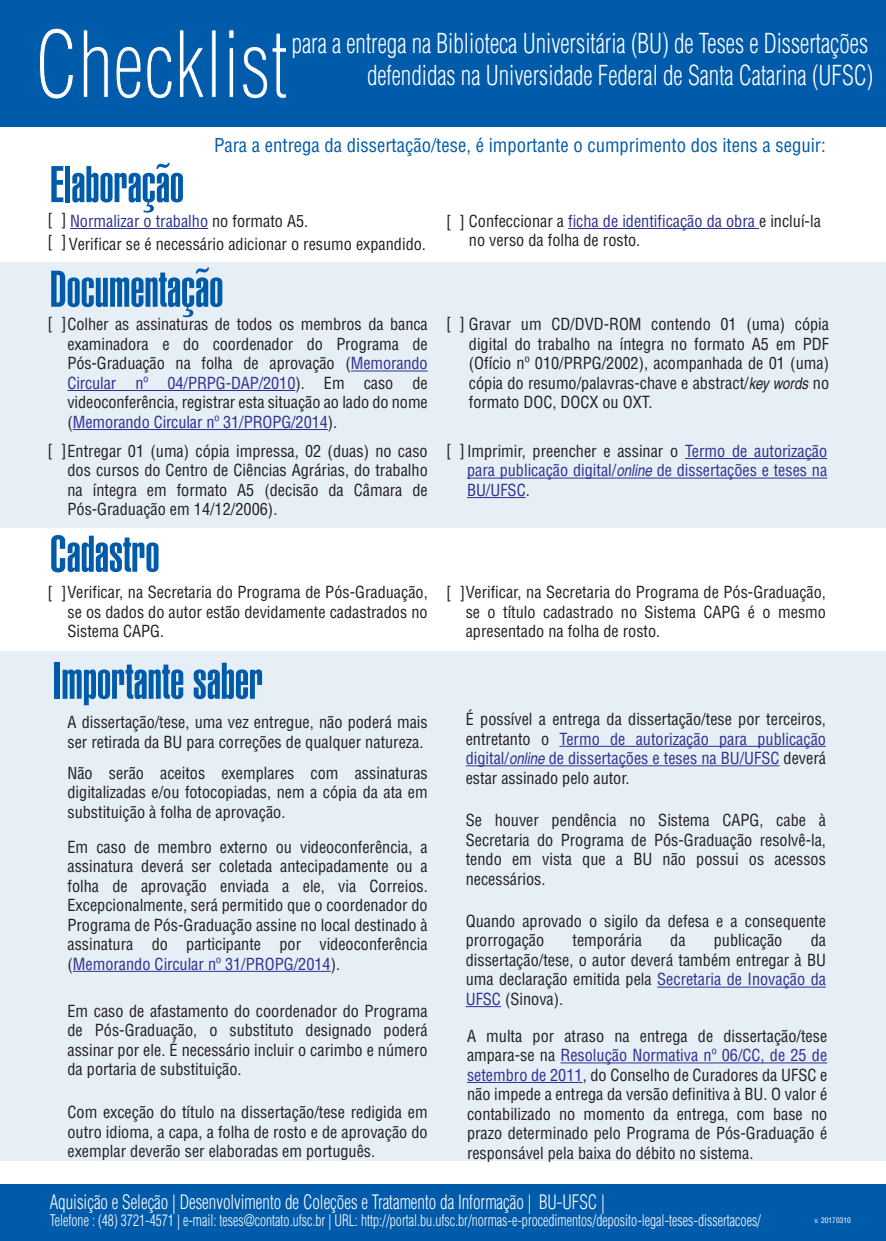
<style>
.page{position:relative;width:886px;height:1241px;background:#fff}
.page>*{position:absolute;margin:0;border:0;box-sizing:border-box;transform-origin:0 0}
.t1{font:300 condensed 90px "Helvetica";color:#fff;scale:.87 1}
.t2{font:900 extra-condensed 50.62px "Helvetica";color:#015bab}
.t3{font:300 condensed 26.88px/32.2px "Helvetica";color:#fff;text-align:right;scale:.87 1}
.t4{font:300 condensed 19.38px "Helvetica";color:#fff;scale:.87 1}
.t5{font:condensed 18.69px "Helvetica";color:#015bab}
.t6{font:condensed 16.25px/19.5px "Helvetica";color:#231f20;text-align:justify}
.t7{font:condensed 16.25px/19.5px "Helvetica";color:#2e3092;text-align:justify}
.t8{font:300 condensed 15.62px "Helvetica";color:#fff;scale:.87 1}
.t9{font:condensed 7.5px "Helvetica";color:#fff}
.s1{color:#231f20}
.s2{color:#2e3092}
.s3{font-style:italic}
.s4{font-style:italic;color:#2e3092}
</style>
<div class="page">
<div style="left:0;top:0;width:886px;height:127px;background:#015bab"></div>
<div style="left:0;top:262px;width:886px;height:265px;background:#e6eef6"></div>
<div style="left:0;top:1184px;width:886px;height:56px;background:#015bab"></div>
<hr style="left:351px;top:370px;width:77px;height:1px;background:#2e3092">
<hr style="left:67px;top:390px;width:228px;height:1px;background:#2e3092">
<hr style="left:73px;top:429px;width:255px;height:1px;background:#2e3092">
<hr style="left:685px;top:458px;width:142px;height:1px;background:#2e3092">
<hr style="left:467px;top:477px;width:149px;height:1px;background:#2e3092">
<hr style="left:616px;top:477px;width:36px;height:1px;background:#2e3092">
<hr style="left:652px;top:477px;width:175px;height:1px;background:#2e3092">
<hr style="left:467px;top:497px;width:59px;height:1px;background:#2e3092">
<div style="left:0;top:651px;width:886px;height:509px;background:#e6eef6"></div>
<hr style="left:73px;top:970px;width:258px;height:1px;background:#2e3092">
<hr style="left:70px;top:228px;width:138px;height:1px;background:#2e3092">
<hr style="left:568px;top:228px;width:191px;height:1px;background:#2e3092">
<hr style="left:559px;top:745px;width:267px;height:1px;background:#2e3092">
<hr style="left:466px;top:765px;width:43px;height:1px;background:#2e3092">
<hr style="left:509px;top:765px;width:36px;height:1px;background:#2e3092">
<hr style="left:545px;top:765px;width:234px;height:1px;background:#2e3092">
<hr style="left:657px;top:986px;width:169px;height:1px;background:#2e3092">
<hr style="left:466px;top:1006px;width:35px;height:1px;background:#2e3092">
<hr style="left:560px;top:1062px;width:267px;height:1px;background:#2e3092">
<hr style="left:467px;top:1081px;width:116px;height:1px;background:#2e3092">
<h1 class="t1" style="left:35px;top:9px;width:293px">Checklist</h1>
<h3 class="t3" style="left:292px;top:27px;width:670px">para a entrega na Biblioteca Universitária (BU) de Teses e Dissertações defendidas na Universidade Federal de Santa Catarina (UFSC)</h3>
<p class="t5" style="left:214px;top:134px;width:613px">Para a entrega da dissertação/tese, é importante o cumprimento dos itens a seguir:</p>
<h2 class="t2" style="left:50px;top:155px;width:136px">Elaboração</h2>
<p class="t7" style="left:48px;top:211px;width:262px"><span class="s1">[ ]</span> Normalizar o trabalho <span class="s1">no formato A5.</span></p>
<p class="t7" style="left:446px;top:211px;width:376px"><span class="s1">[ ] Confeccionar a</span> ficha de identificação da obra <span class="s1">e incluí-la</span></p>
<p class="t6" style="left:48px;top:235px;width:380px">[ ] Verificar se é necessário adicionar o resumo expandido.</p>
<p class="t6" style="left:469px;top:230px;width:173px">no verso da folha de rosto.</p>
<h2 class="t2" style="left:50px;top:260px;width:175px">Documentação</h2>
<p class="t6" style="left:67px;top:314px;width:362px;text-indent:-20px">[ ]Colher as assinaturas de todos os membros da banca examinadora e do coordenador do Programa de Pós-Graduação na folha de aprovação (<span class="s2">Memorando Circular nº 04/PRPG-DAP/2010</span>). Em caso de videoconferência, registrar esta situação ao lado do nome (<span class="s2">Memorando Circular nº 31/PROPG/2014</span>).</p>
<p class="t6" style="left:67px;top:441px;width:362px;text-indent:-20px">[ ]Entregar 01 (uma) cópia impressa, 02 (duas) no caso dos cursos do Centro de Ciências Agrárias, do trabalho na íntegra em formato A5 (decisão da Câmara de Pós-Graduação em 14/12/2006).</p>
<p class="t6" style="left:446px;top:313px;width:20px">[ ]</p>
<p class="t6" style="left:469px;top:314px;width:362px">Gravar um CD/DVD-ROM contendo 01 (uma) cópia digital do trabalho na íntegra no formato A5 em PDF (Ofício nº 010/PRPG/2002), acompanhada de 01 (uma) cópia do resumo/palavras-chave e abstract/<span class="s3">key words</span> no formato DOC, DOCX ou OXT.</p>
<p class="t7" style="left:467px;top:441px;width:362px;text-indent:-21px"><span class="s1">[ ]Imprimir, preencher e assinar o</span> Termo de autorização para publicação digital/<span class="s3">online</span> de dissertações e teses na BU/UFSC<span class="s1">.</span></p>
<h2 class="t2" style="left:50px;top:525px;width:111px">Cadastro</h2>
<p class="t6" style="left:68px;top:582px;width:362px;text-indent:-20px">[ ]Verificar, na Secretaria do Programa de Pós-Graduação, se os dados do autor estão devidamente cadastrados no Sistema CAPG.</p>
<p class="t6" style="left:466px;top:582px;width:362px;text-indent:-20px">[ ]Verificar, na Secretaria do Programa de Pós-Graduação, se o título cadastrado no Sistema CAPG é o mesmo apresentado na folha de rosto.</p>
<h2 class="t2" style="left:53px;top:651px;width:212px">Importante saber</h2>
<p class="t6" style="left:466px;top:709px;width:362px">É possível a entrega da dissertação/tese por terceiros, entretanto o <span class="s2">Termo de autorização para publicação digital/</span><span class="s4">online</span> <span class="s2">de dissertações e teses na BU/UFSC</span> deverá estar assinado pelo autor.</p>
<p class="t6" style="left:466px;top:810px;width:362px">Se houver pendência no Sistema CAPG, cabe à Secretaria do Programa de Pós-Graduação resolvê-la, tendo em vista que a BU não possui os acessos necessários.</p>
<p class="t6" style="left:67px;top:712px;width:362px">A dissertação/tese, uma vez entregue, não poderá mais ser retirada da BU para correções de qualquer natureza.</p>
<p class="t6" style="left:68px;top:763px;width:362px">Não serão aceitos exemplares com assinaturas digitalizadas e/ou fotocopiadas, nem a cópia da ata em substituição à folha de aprovação.</p>
<p class="t6" style="left:68px;top:836px;width:362px">Em caso de membro externo ou videoconferência, a assinatura deverá ser coletada antecipadamente ou a folha de aprovação enviada a ele, via Correios.<br>Excepcionalmente, será permitido que o coordenador do Programa de Pós-Graduação assine no local destinado à assinatura do participante por videoconferência (<span class="s2">Memorando Circular nº 31/PROPG/2014</span>).</p>
<p class="t6" style="left:466px;top:911px;width:362px">Quando aprovado o sigilo da defesa e a consequente prorrogação</p>
<p class="t6" style="left:572px;top:930px;width:71px">temporária</p>
<p class="t6" style="left:670px;top:930px;width:17px">da</p>
<p class="t6" style="left:714px;top:930px;width:70px">publicação</p>
<p class="t6" style="left:466px;top:930px;width:362px;text-indent:345px">da dissertação/tese, o autor deverá também entregar à BU uma declaração emitida pela <span class="s2">Secretaria de Inovação da UFSC</span> (Sinova).</p>
<p class="t6" style="left:467px;top:1025px;width:362px">A multa por atraso na entrega de dissertação/tese ampara-se na <span class="s2">Resolução Normativa nº 06/CC, de 25 de setembro de 2011</span>, do Conselho de Curadores da UFSC e não impede a entrega da versão definitiva à BU. O valor é contabilizado no momento da entrega, com base no prazo determinado pelo Programa de Pós-Graduação é responsável pela baixa do débito no sistema.</p>
<p class="t4" style="left:50px;top:1189px;width:639px">Aquisição e Seleção | Desenvolvimento de Coleções e Tratamento da Informação | BU-UFSC |</p>
<p class="t8" style="left:50px;top:1209px;width:819px">Telefone : (48) 3721-4571 | e-mail: teses@contato.ufsc.br | URL: http://portal.bu.ufsc.br/normas-e-procedimentos/deposito-legal-teses-dissertacoes/</p>
<p class="t9" style="left:814px;top:1215px;width:38px">v. 20170310</p>
<p class="t6" style="left:67px;top:1000px;width:362px">Em caso de afastamento do coordenador do Programa de Pós-Graduação, o substituto designado poderá assinar por ele. É necessário incluir o carimbo e número da portaria de substituição.</p>
<p class="t6" style="left:67px;top:1102px;width:362px">Com exceção do título na dissertação/tese redigida em outro idioma, a capa, a folha de rosto e de aprovação do exemplar deverão ser elaboradas em português.</p>
</div>
